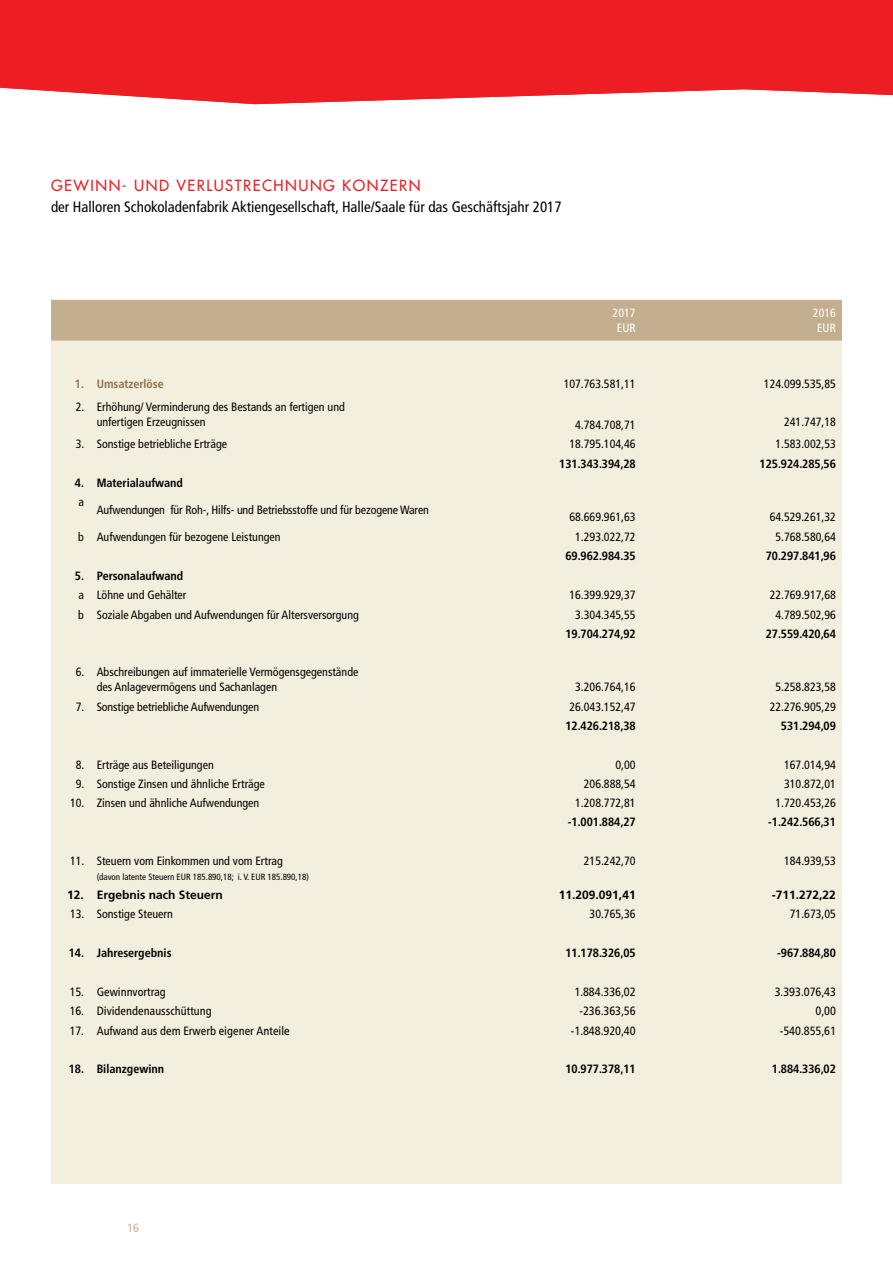
<style>
.page{position:relative;width:893px;height:1263px;background:#fff}
.page>*{position:absolute;margin:0;border:0;box-sizing:border-box;transform-origin:0 0}
.t1{font:condensed 15px "Frutiger LT Std";color:#000}
.t2{font:500 15px "Futura Std";letter-spacing:.1em;color:#ed1d24}
.t3{font:condensed 12px/15px "Frutiger LT Std";color:#000}
.t4{font:700 condensed 12px "Frutiger Neue LT Pro";color:#000}
.t5{font:condensed 12px "Frutiger Neue LT Pro";color:#000}
.t6{font:700 12px "Frutiger LT Std";color:#000}
.t7{font:condensed 12px/15px "Frutiger LT Std";color:#fff;text-align:center}
.t8{font:700 condensed 12px "Frutiger Neue LT Pro";color:#8f734a}
.t9{font:condensed 12px "Frutiger LT Std";color:#c3af90}
.t10{font:condensed 9px "Frutiger LT Std";color:#000}
</style>
<div class="page">
<div style="left:51px;top:300px;width:791px;height:41px;background:#c3af90"></div>
<div style="left:51px;top:341px;width:791px;height:843px;background:#f3efde"></div>
<svg style="left:0;top:0;width:893px;height:104px;background:#ee2e35"></svg>
<p class="t2" style="left:51px;top:176px;width:50px">GEWINN</p>
<p class="t2" style="left:122px;top:176px;width:133px">- UND VERLUSTRECHN</p>
<p class="t2" style="left:298px;top:176px;width:25px">UNG</p>
<p class="t2" style="left:342px;top:176px;width:36px">KONZER</p>
<p class="t2" style="left:409px;top:176px;width:13px">N</p>
<p class="t1" style="left:51px;top:198px;width:512px">der Halloren Schokoladenfabrik Aktiengesellschaft, Halle/Saale für das Geschäftsjahr 2017</p>
<p class="t7" style="left:613px;top:306px;width:25px">2017<br>EUR</p>
<p class="t7" style="left:813px;top:306px;width:25px">2016<br>EUR</p>
<p class="t8" style="left:75px;top:377px;width:90px">1. Umsatzerlöse</p>
<p class="t3" style="left:564px;top:377px;width:73px">107.763.581,11</p>
<p class="t3" style="left:764px;top:377px;width:74px">124.099.535,85</p>
<p class="t3" style="left:97px;top:399px;width:250px;text-indent:-21px">2. Erhöhung/ Verminderung des Bestands an fertigen und unfertigen Erzeugnissen</p>
<p class="t3" style="left:575px;top:418px;width:62px">4.784.708,71</p>
<p class="t3" style="left:784px;top:414px;width:53px">241.747,18</p>
<p class="t3" style="left:76px;top:437px;width:153px">3. Sonstige betriebliche Erträge</p>
<p class="t3" style="left:569px;top:437px;width:68px">18.795.104,46</p>
<p class="t3" style="left:775px;top:437px;width:62px">1.583.002,53</p>
<p class="t4" style="left:559px;top:456px;width:78px">131.343.394,28</p>
<p class="t4" style="left:759px;top:456px;width:78px">125.924.285,56</p>
<p class="t4" style="left:75px;top:476px;width:109px">4. Materialaufwand</p>
<p class="t3" style="left:78px;top:495px;width:7px">a</p>
<p class="t3" style="left:97px;top:502px;width:334px">Aufwendungen für Roh-, Hilfs- und Betriebsstoffe und für bezogene Waren</p>
<p class="t3" style="left:569px;top:510px;width:68px">68.669.961,63</p>
<p class="t3" style="left:770px;top:510px;width:68px">64.529.261,32</p>
<p class="t3" style="left:78px;top:529px;width:204px">b Aufwendungen für bezogene Leistungen</p>
<p class="t3" style="left:575px;top:529px;width:62px">1.293.022,72</p>
<p class="t3" style="left:775px;top:529px;width:62px">5.768.580,64</p>
<p class="t4" style="left:565px;top:549px;width:72px">69.962.984.35</p>
<p class="t4" style="left:766px;top:549px;width:72px">70.297.841,96</p>
<p class="t4" style="left:75px;top:568px;width:110px">5. Personalaufwand</p>
<p class="t3" style="left:78px;top:588px;width:110px">a Löhne und Gehälter</p>
<p class="t3" style="left:569px;top:588px;width:68px">16.399.929,37</p>
<p class="t3" style="left:770px;top:588px;width:68px">22.769.917,68</p>
<p class="t3" style="left:78px;top:607px;width:282px">b Soziale Abgaben und Aufwendungen für Altersversorgung</p>
<p class="t3" style="left:575px;top:607px;width:62px">3.304.345,55</p>
<p class="t3" style="left:775px;top:607px;width:62px">4.789.502,96</p>
<p class="t4" style="left:565px;top:627px;width:72px">19.704.274,92</p>
<p class="t4" style="left:766px;top:627px;width:72px">27.559.420,64</p>
<p class="t3" style="left:97px;top:665px;width:263px;text-indent:-21px">6. Abschreibungen auf immaterielle Vermögensgegenstände des Anlagevermögens und Sachanlagen</p>
<p class="t3" style="left:575px;top:680px;width:62px">3.206.764,16</p>
<p class="t3" style="left:775px;top:680px;width:62px">5.258.823,58</p>
<p class="t3" style="left:76px;top:699px;width:185px">7. Sonstige betriebliche Aufwendungen</p>
<p class="t3" style="left:569px;top:699px;width:68px">26.043.152,47</p>
<p class="t3" style="left:770px;top:699px;width:68px">22.276.905,29</p>
<p class="t4" style="left:565px;top:719px;width:72px">12.426.218,38</p>
<p class="t4" style="left:781px;top:719px;width:57px">531.294,09</p>
<p class="t3" style="left:76px;top:757px;width:140px">8. Erträge aus Beteiligungen</p>
<p class="t3" style="left:615px;top:757px;width:22px">0,00</p>
<p class="t3" style="left:784px;top:757px;width:53px">167.014,94</p>
<p class="t3" style="left:76px;top:776px;width:191px">9. Sonstige Zinsen und ähnliche Erträge</p>
<p class="t3" style="left:584px;top:776px;width:53px">206.888,54</p>
<p class="t3" style="left:784px;top:776px;width:53px">310.872,01</p>
<p class="t3" style="left:70px;top:795px;width:191px">10. Zinsen und ähnliche Aufwendungen</p>
<p class="t3" style="left:575px;top:795px;width:62px">1.208.772,81</p>
<p class="t3" style="left:775px;top:795px;width:62px">1.720.453,26</p>
<p class="t4" style="left:568px;top:815px;width:69px">-1.001.884,27</p>
<p class="t4" style="left:768px;top:815px;width:69px">-1.242.566,31</p>
<p class="t3" style="left:70px;top:853px;width:214px">11. Steuern vom Einkommen und vom Ertrag</p>
<p class="t10" style="left:97px;top:872px;width:214px">(davon latente Steuern EUR 185.890,18; i. V. EUR 185.890,18)</p>
<p class="t3" style="left:584px;top:853px;width:53px">215.242,70</p>
<p class="t3" style="left:784px;top:853px;width:53px">184.939,53</p>
<p class="t6" style="left:67px;top:888px;width:157px">12. Ergebnis nach Steuern</p>
<p class="t6" style="left:559px;top:888px;width:78px">11.209.091,41</p>
<p class="t6" style="left:772px;top:888px;width:66px">-711.272,22</p>
<p class="t3" style="left:70px;top:907px;width:104px">13. Sonstige Steuern</p>
<p class="t3" style="left:590px;top:907px;width:48px">30.765,36</p>
<p class="t3" style="left:790px;top:907px;width:48px">71.673,05</p>
<p class="t4" style="left:69px;top:946px;width:104px">14. Jahresergebnis</p>
<p class="t4" style="left:565px;top:946px;width:72px">11.178.326,05</p>
<p class="t4" style="left:777px;top:946px;width:60px">-967.884,80</p>
<p class="t5" style="left:69px;top:984px;width:98px">15. Gewinnvortrag</p>
<p class="t5" style="left:574px;top:984px;width:63px">1.884.336,02</p>
<p class="t5" style="left:775px;top:984px;width:63px">3.393.076,43</p>
<p class="t5" style="left:69px;top:1004px;width:144px">16. Dividendenausschüttung</p>
<p class="t5" style="left:579px;top:1004px;width:58px">-236.363,56</p>
<p class="t5" style="left:815px;top:1004px;width:22px">0,00</p>
<p class="t5" style="left:69px;top:1023px;width:222px">17. Aufwand aus dem Erwerb eigener Anteile</p>
<p class="t5" style="left:571px;top:1023px;width:66px">-1.848.920,40</p>
<p class="t5" style="left:780px;top:1023px;width:58px">-540.855,61</p>
<p class="t4" style="left:69px;top:1062px;width:97px">18. Bilanzgewinn</p>
<p class="t4" style="left:565px;top:1062px;width:72px">10.977.378,11</p>
<p class="t4" style="left:772px;top:1062px;width:66px">1.884.336,02</p>
<p class="t9" style="left:128px;top:1220px;width:13px">16</p>
</div>
